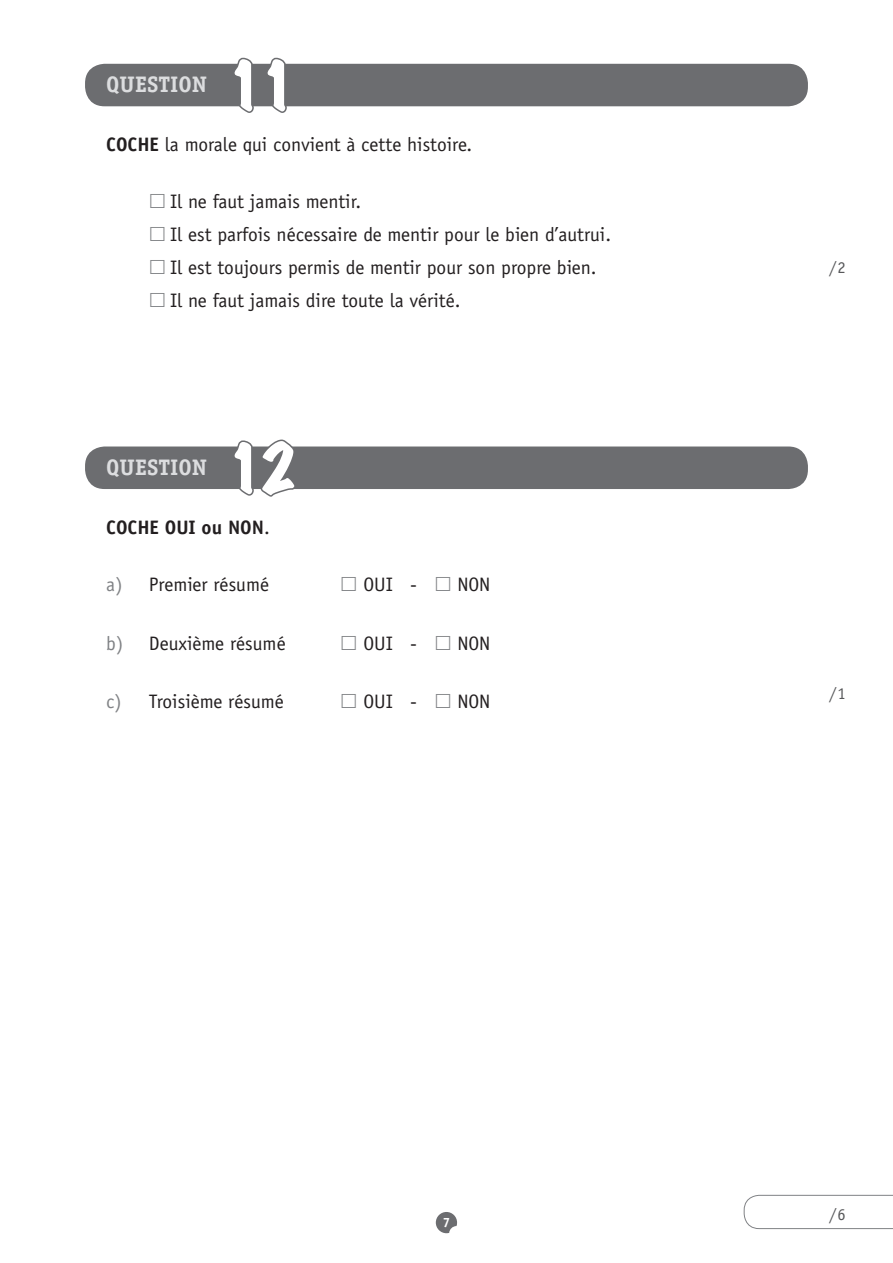
<style>
.page{position:relative;width:893px;height:1263px;background:#fff}
.page>*{position:absolute;margin:0;border:0;box-sizing:border-box;transform-origin:0 0}
.t1{font:expanded 60px "Marker Felt";color:#fff}
.t2{font:700 22.5px "Officina Serif";color:#dcdddf}
.BLOC_QUESTION{font:19.5px "Officina Sans";color:#231f20}
.BLOC_QUESTION-2{font:700 19.5px "Officina Sans";color:#231f20}
.t3{font:16.5px "Officina Serif";color:#57585a}
.t4{font:700 13.5px "Officina Serif";color:#fff}
.s1{font-weight:700}
.s2{font-weight:400}
.s3{color:#808285}
</style>
<div class="page">
<div style="left:85px;top:64px;width:723px;height:42px;background:#6c6d70;border-radius:20px"></div>
<svg style="left:231px;top:57px;width:25px;height:56px"></svg>
<svg style="left:264px;top:57px;width:25px;height:56px"></svg>
<div style="left:85px;top:446px;width:723px;height:43px;background:#6c6d70;border-radius:20px"></div>
<svg style="left:231px;top:439px;width:66px;height:58px"></svg>
<svg style="left:436px;top:1212px;width:21px;height:21px"></svg>
<svg style="left:743px;top:1194px;width:150px;height:35px"></svg>
<p class="t2" style="left:106px;top:71px;width:102px">QUESTION</p>
<p class="t1" style="left:225px;top:39px;width:74px">11</p>
<p class="BLOC_QUESTION" style="left:106px;top:133px;width:367px"><span class="s1">COCHE</span> la morale qui convient à cette histoire.</p>
<p class="BLOC_QUESTION" style="left:170px;top:190px;width:193px">Il ne faut jamais mentir.</p>
<p class="BLOC_QUESTION" style="left:170px;top:223px;width:442px">Il est parfois nécessaire de mentir pour le bien d’autrui.</p>
<p class="BLOC_QUESTION" style="left:170px;top:256px;width:428px">Il est toujours permis de mentir pour son propre bien.</p>
<p class="BLOC_QUESTION" style="left:170px;top:289px;width:292px">Il ne faut jamais dire toute la vérité.</p>
<p class="t2" style="left:106px;top:453px;width:102px">QUESTION</p>
<p class="t1" style="left:225px;top:421px;width:74px">12</p>
<p class="BLOC_QUESTION-2" style="left:106px;top:515px;width:165px">COCHE OUI ou NON<span class="s2">.</span></p>
<p class="BLOC_QUESTION" style="left:106px;top:573px;width:164px"><span class="s3">a)</span> Premier résumé</p>
<p class="BLOC_QUESTION" style="left:363px;top:573px;width:55px">OUI -</p>
<p class="BLOC_QUESTION" style="left:458px;top:573px;width:34px">NON</p>
<p class="BLOC_QUESTION" style="left:106px;top:632px;width:181px"><span class="s3">b)</span> Deuxième résumé</p>
<p class="BLOC_QUESTION" style="left:363px;top:632px;width:55px">OUI -</p>
<p class="BLOC_QUESTION" style="left:458px;top:632px;width:34px">NON</p>
<p class="BLOC_QUESTION" style="left:106px;top:690px;width:179px"><span class="s3">c)</span> Troisième résumé</p>
<p class="BLOC_QUESTION" style="left:363px;top:690px;width:55px">OUI -</p>
<p class="BLOC_QUESTION" style="left:458px;top:690px;width:34px">NON</p>
<p class="t3" style="left:829px;top:258px;width:18px">/2</p>
<p class="t3" style="left:829px;top:683px;width:18px">/1</p>
<p class="t4" style="left:443px;top:1214px;width:9px">7</p>
<p class="t3" style="left:829px;top:1204px;width:18px">/6</p>
</div>
